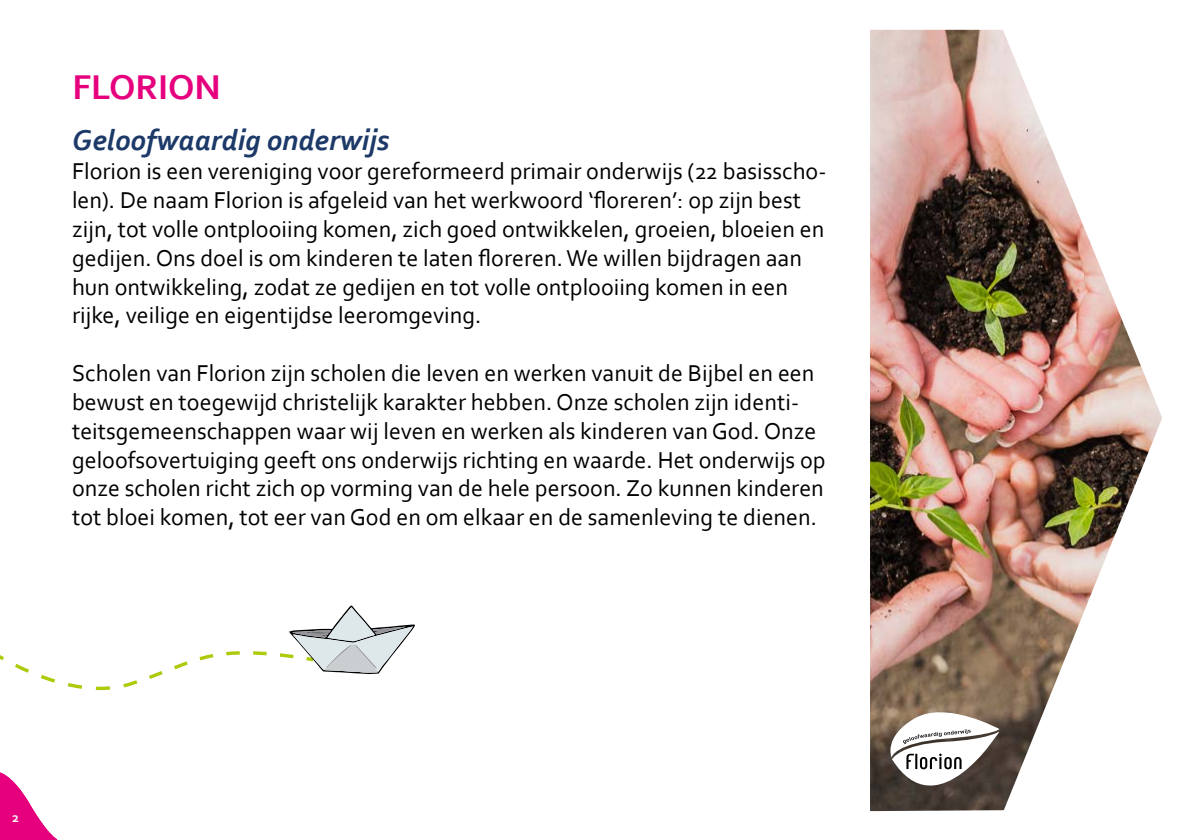
<style>
.page{position:relative;width:1191px;height:840px;background:#fff}
.page>*{position:absolute;margin:0;border:0;box-sizing:border-box;transform-origin:0 0}
.t1{font:700 36px "Corbel";color:#e6007d}
.t2{font:italic 700 30px "Corbel";color:#1c3968}
.t3{font:24px/28.8px "Corbel";color:#000}
.t4{font:700 14px "Corbel";color:#fff}
</style>
<div class="page">
<img style="left:870px;top:30px;width:292px;height:780px">
<svg style="left:890px;top:711px;width:109px;height:74px"></svg>
<svg style="left:0;top:772px;width:57px;height:67px"></svg>
<svg style="left:0;top:605px;width:415px;height:86px"></svg>
<h1 class="t1" style="left:72px;top:65px;width:150px">FLORION</h1>
<p class="t2" style="left:72px;top:122px;width:319px">Geloofwaardig onderwijs</p>
<p class="t3" style="left:72px;top:156px;width:756px">Florion is een vereniging voor gereformeerd primair onderwijs (22 basisscho&shy;len). De naam Florion is afgeleid van het werkwoord ‘floreren’: op zijn best zijn, tot volle ontplooiing komen, zich goed ontwikkelen, groeien, bloeien en gedijen. Ons doel is om kinderen te laten floreren. We willen bijdragen aan hun ontwikkeling, zodat ze gedijen en tot volle ontplooiing komen in een rijke, veilige en eigentijdse leeromgeving.</p>
<p class="t3" style="left:72px;top:358px;width:755px">Scholen van Florion zijn scholen die leven en werken vanuit de Bijbel en een bewust en toegewijd christelijk karakter hebben. Onze scholen zijn identi&shy;teitsgemeenschappen waar wij leven en werken als kinderen van God. Onze geloofsovertuiging geeft ons onderwijs richting en waarde. Het onderwijs op onze scholen richt zich op vorming van de hele persoon. Zo kunnen kinderen tot bloei komen, tot eer van God en om elkaar en de samenleving te dienen.</p>
<p class="t4" style="left:12px;top:808px;width:8px">2</p>
</div>
